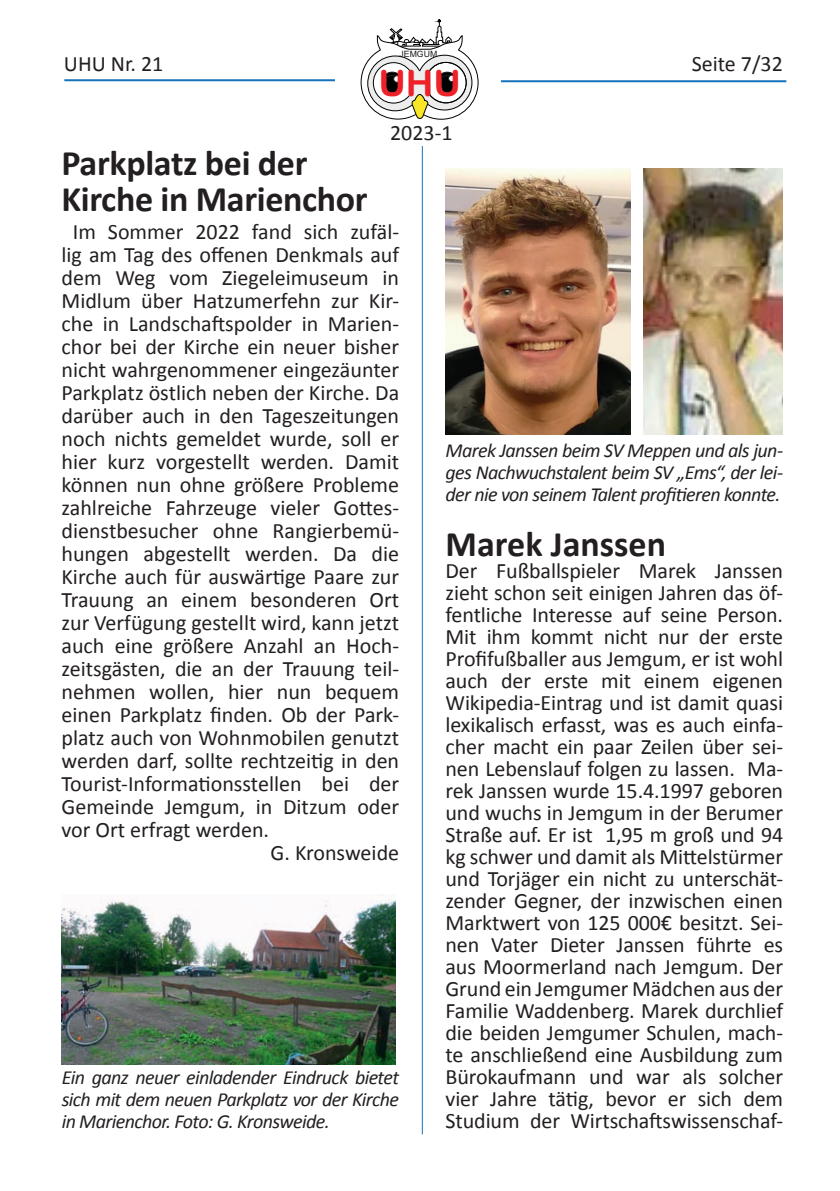
<style>
.page{position:relative;width:840px;height:1191px;background:#fff}
.page>*{position:absolute;margin:0;border:0;box-sizing:border-box;transform-origin:0 0}
.t1{font:36.2px "Arial Rounded MT Bold";color:#ee2028}
.t2{font:700 36px/36px "Calibri";letter-spacing:-.01em;color:#231f20}
.t3{font:22px/22px "Calibri";color:#231f20;text-align:justify}
.t4{font:italic 20px/22px "Calibri";letter-spacing:-.03em;color:#231f20;text-align:justify}
.t5{font:8.6px "Arial";color:#231f20}
</style>
<div class="page">
<hr style="left:421px;top:146px;width:1px;height:988px;background:#1473bb">
<svg style="left:360px;top:19px;width:118px;height:101px"></svg>
<div style="left:393px;top:76px;width:7px;height:6px;background:#fff;border-radius:50%"></div>
<div style="left:393px;top:76px;width:7px;height:6px;border:1px solid #231f20;border-radius:50%"></div>
<div style="left:448px;top:75px;width:7px;height:7px;background:#fff;border-radius:50%"></div>
<div style="left:448px;top:75px;width:7px;height:7px;border:1px solid #231f20;border-radius:50%"></div>
<hr style="left:64px;top:79px;width:271px;height:2px;background:#1473bb">
<hr style="left:500px;top:80px;width:285px;height:2px;background:#1473bb">
<img style="left:62px;top:894px;width:333px;height:170px">
<img style="left:445px;top:168px;width:185px;height:267px">
<img style="left:643px;top:168px;width:139px;height:267px">
<p class="t5" style="left:399px;top:48px;width:39px">JEMGUM</p>
<p class="t3" style="left:64px;top:52px;width:101px">UHU Nr. 21</p>
<p class="t3" style="left:691px;top:52px;width:93px">Seite 7/32</p>
<h1 class="t1" style="left:378px;top:60px;width:84px">UHU</h1>
<p class="t3" style="left:390px;top:121px;width:64px">2023-1</p>
<h2 class="t2" style="left:61px;top:144px;width:307px">Parkplatz bei der<br>Kirche in Marienchor</h2>
<p class="t3" style="left:73px;top:220px;width:327px">Im Sommer 2022 fand sich zufäl-</p>
<p class="t3" style="left:61px;top:243px;width:339px">lig am Tag des offenen Denkmals auf</p>
<p class="t3" style="left:61px;top:266px;width:339px">dem Weg vom Ziegeleimuseum in</p>
<p class="t3" style="left:61px;top:289px;width:339px">Midlum über Hatzumerfehn zur Kir-</p>
<p class="t3" style="left:61px;top:312px;width:339px">che in Landschaftspolder in Marien-</p>
<p class="t3" style="left:61px;top:335px;width:339px">chor bei der Kirche ein neuer bisher</p>
<p class="t3" style="left:61px;top:357px;width:339px">nicht wahrgenommener eingezäunter</p>
<p class="t3" style="left:61px;top:380px;width:339px">Parkplatz östlich neben der Kirche. Da</p>
<p class="t3" style="left:61px;top:403px;width:339px">darüber auch in den Tageszeitungen</p>
<p class="t3" style="left:61px;top:426px;width:339px">noch nichts gemeldet wurde, soll er</p>
<p class="t3" style="left:61px;top:449px;width:339px">hier kurz vorgestellt werden. Damit</p>
<p class="t3" style="left:61px;top:472px;width:339px">können nun ohne größere Probleme</p>
<p class="t3" style="left:61px;top:495px;width:339px">zahlreiche Fahrzeuge vieler Gottes-</p>
<p class="t3" style="left:61px;top:518px;width:339px">dienstbesucher ohne Rangierbemü-</p>
<p class="t3" style="left:61px;top:541px;width:339px">hungen abgestellt werden. Da die</p>
<p class="t3" style="left:61px;top:564px;width:339px">Kirche auch für auswärtige Paare zur</p>
<p class="t3" style="left:61px;top:587px;width:339px">Trauung an einem besonderen Ort</p>
<p class="t3" style="left:61px;top:610px;width:339px">zur Verfügung gestellt wird, kann jetzt</p>
<p class="t3" style="left:61px;top:633px;width:339px">auch eine größere Anzahl an Hoch-</p>
<p class="t3" style="left:61px;top:656px;width:339px">zeitsgästen, die an der Trauung teil-</p>
<p class="t3" style="left:61px;top:679px;width:339px">nehmen wollen, hier nun bequem</p>
<p class="t3" style="left:61px;top:702px;width:339px">einen Parkplatz finden. Ob der Park-</p>
<p class="t3" style="left:61px;top:725px;width:339px">platz auch von Wohnmobilen genutzt</p>
<p class="t3" style="left:61px;top:748px;width:339px">werden darf, sollte rechtzeitig in den</p>
<p class="t3" style="left:61px;top:771px;width:339px">Tourist-Informationsstellen bei der</p>
<p class="t3" style="left:61px;top:794px;width:339px">Gemeinde Jemgum, in Ditzum oder</p>
<p class="t3" style="left:61px;top:817px;width:209px">vor Ort erfragt werden.</p>
<p class="t3" style="left:270px;top:840px;width:130px">G. Kronsweide</p>
<p class="t4" style="left:62px;top:1065px;width:339px">Ein ganz neuer einladender Eindruck bietet sich mit dem neuen Parkplatz vor der Kirche in Marienchor. Foto: G. Kronsweide.</p>
<p class="t4" style="left:445px;top:438px;width:339px">Marek Janssen beim SV Meppen und als jun&shy;ges Nachwuchstalent beim SV „Ems“, der lei&shy;der nie von seinem Talent profitieren konnte.</p>
<h2 class="t2" style="left:445px;top:524px;width:222px">Marek Janssen</h2>
<p class="t3" style="left:445px;top:559px;width:339px">Der Fußballspieler Marek Janssen zieht schon seit einigen Jahren das öf&shy;fentliche Interesse auf seine Person.<br>Mit ihm kommt nicht nur der erste Profifußballer aus Jemgum, er ist wohl auch der erste mit einem eigenen Wikipedia-Eintrag und ist damit quasi lexikalisch erfasst, was es auch einfa&shy;cher macht ein paar Zeilen über sei&shy;nen Lebenslauf folgen zu lassen. Ma&shy;rek Janssen wurde 15.4.1997 geboren und wuchs in Jemgum in der Berumer Straße auf. Er ist 1,95 m groß und 94 kg schwer und damit als Mittelstürmer und Torjäger ein nicht zu unterschät&shy;zender Gegner, der inzwischen einen Marktwert von 125 000€ besitzt. Sei&shy;nen Vater Dieter Janssen führte es aus Moormerland nach Jemgum. Der Grund ein Jemgumer Mädchen aus der Familie Waddenberg. Marek durchlief die beiden Jemgumer Schulen, mach&shy;te anschließend eine Ausbildung zum Bürokaufmann und war als solcher vier Jahre tätig, bevor er sich dem Studium der Wirtschaftswissenschaf-</p>
</div>
